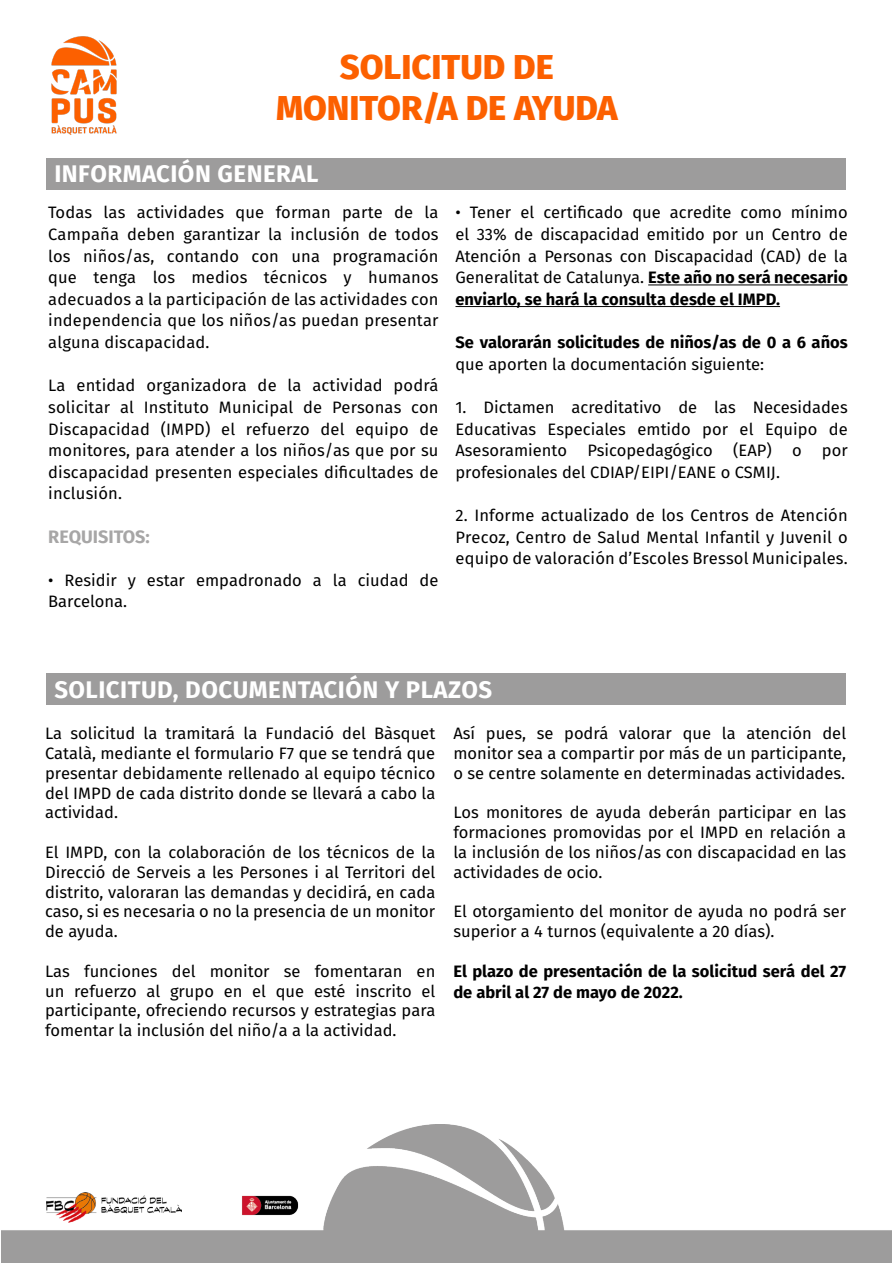
<style>
.page{position:relative;width:893px;height:1263px;background:#fff}
.page>*{position:absolute;margin:0;border:0;box-sizing:border-box;transform-origin:0 0}
.t1{font:800 34.5px/41.4px "Fira Sans";color:#fc6000;text-align:center}
.t2{font:700 24px "Fira Sans";letter-spacing:.02em;color:#fff}
.t3{font:700 18px "Fira Sans";color:#a7a6a6}
.t4{font:16.5px/21.6px "Fira Sans";color:#000;text-align:justify}
.t5{font:700 16.5px/21.6px "Fira Sans";color:#000}
.s1{font-weight:700}
</style>
<div class="page">
<img style="left:51px;top:36px;width:66px;height:99px">
<img style="left:1px;top:1124px;width:891px;height:139px">
<img style="left:47px;top:1193px;width:135px;height:29px">
<div style="left:47px;top:158px;width:799px;height:32px;background:#9d9c9c"></div>
<div style="left:47px;top:673px;width:799px;height:32px;background:#9d9c9c"></div>
<hr style="left:648px;top:284px;width:200px;height:1px;background:#000">
<hr style="left:455px;top:306px;width:325px;height:1px;background:#000">
<h1 class="t1" style="left:276px;top:43px;width:343px">SOLICITUD DE<br>MONITOR/A DE AYUDA</h1>
<h2 class="t2" style="left:54px;top:154px;width:266px">INFORMACIÓN GENERAL</h2>
<p class="t4" style="left:48px;top:201px;width:392px">Todas las actividades que forman parte de la Campaña deben garantizar la inclusión de todos los niños/as, contando con una programación que tenga los medios técnicos y humanos adecuados a la participación de las actividades con independencia que los niños/as puedan presentar alguna discapacidad.</p>
<p class="t4" style="left:48px;top:374px;width:392px">La entidad organizadora de la actividad podrá solicitar al Instituto Municipal de Personas con Discapacidad (IMPD) el refuerzo del equipo de monitores, para atender a los niños/as que por su discapacidad presenten especiales dificultades de inclusión.</p>
<p class="t3" style="left:48px;top:521px;width:103px">REQUISITOS:</p>
<p class="t4" style="left:48px;top:569px;width:392px">• Residir y estar empadronado a la ciudad de<br>Barcelona.</p>
<p class="t4" style="left:455px;top:201px;width:394px">• Tener el certificado que acredite como mínimo el 33% de discapacidad emitido por un Centro de Atención a Personas con Discapacidad (CAD) de la Generalitat de Catalunya. <span class="s1">Este año no será necesario enviarlo, se hará la consulta desde el IMPD.</span></p>
<p class="t5" style="left:455px;top:330px;width:394px">Se valorarán solicitudes de niños/as de 0 a 6 años</p>
<p class="t4" style="left:455px;top:353px;width:310px">que aporten la documentación siguiente:</p>
<p class="t4" style="left:455px;top:396px;width:394px">1. Dictamen acreditativo de las Necesidades Educativas Especiales emtido por el Equipo de Asesoramiento Psicopedagógico (EAP) o por profesionales del CDIAP/EIPI/EANE o CSMIJ.</p>
<p class="t4" style="left:455px;top:504px;width:394px">2. Informe actualizado de los Centros de Atención Precoz, Centro de Salud Mental Infantil y Juvenil o equipo de valoración d’Escoles Bressol Municipales.</p>
<h2 class="t2" style="left:54px;top:669px;width:439px">SOLICITUD, DOCUMENTACIÓN Y PLAZOS</h2>
<p class="t4" style="left:45px;top:723px;width:392px;line-height:19.8px">La solicitud la tramitará la Fundació del Bàsquet Català, mediante el formulario F7 que se tendrá que presentar debidamente rellenado al equipo técnico del IMPD de cada distrito donde se llevará a cabo la actividad.</p>
<p class="t4" style="left:45px;top:842px;width:392px;line-height:19.8px">El IMPD, con la colaboración de los técnicos de la Direcció de Serveis a les Persones i al Territori del distrito, valoraran las demandas y decidirá, en cada caso, si es necesaria o no la presencia de un monitor de ayuda.</p>
<p class="t4" style="left:45px;top:961px;width:392px;line-height:19.8px">Las funciones del monitor se fomentaran en un refuerzo al grupo en el que esté inscrito el participante, ofreciendo recursos y estrategias para fomentar la inclusión del niño/a a la actividad.</p>
<p class="t4" style="left:453px;top:723px;width:394px;line-height:19.8px">Así pues, se podrá valorar que la atención del monitor sea a compartir por más de un participante, o se centre solamente en determinadas actividades.</p>
<p class="t4" style="left:453px;top:802px;width:394px;line-height:19.8px">Los monitores de ayuda deberán participar en las formaciones promovidas por el IMPD en relación a la inclusión de los niños/as con discapacidad en las actividades de ocio.</p>
<p class="t4" style="left:453px;top:901px;width:394px;line-height:19.8px">El otorgamiento del monitor de ayuda no podrá ser superior a 4 turnos (equivalente a 20 días).</p>
<p class="t5" style="left:453px;top:959px;width:394px">El plazo de presentación de la solicitud será del 27 de abril al 27 de mayo de 2022.</p>
</div>
